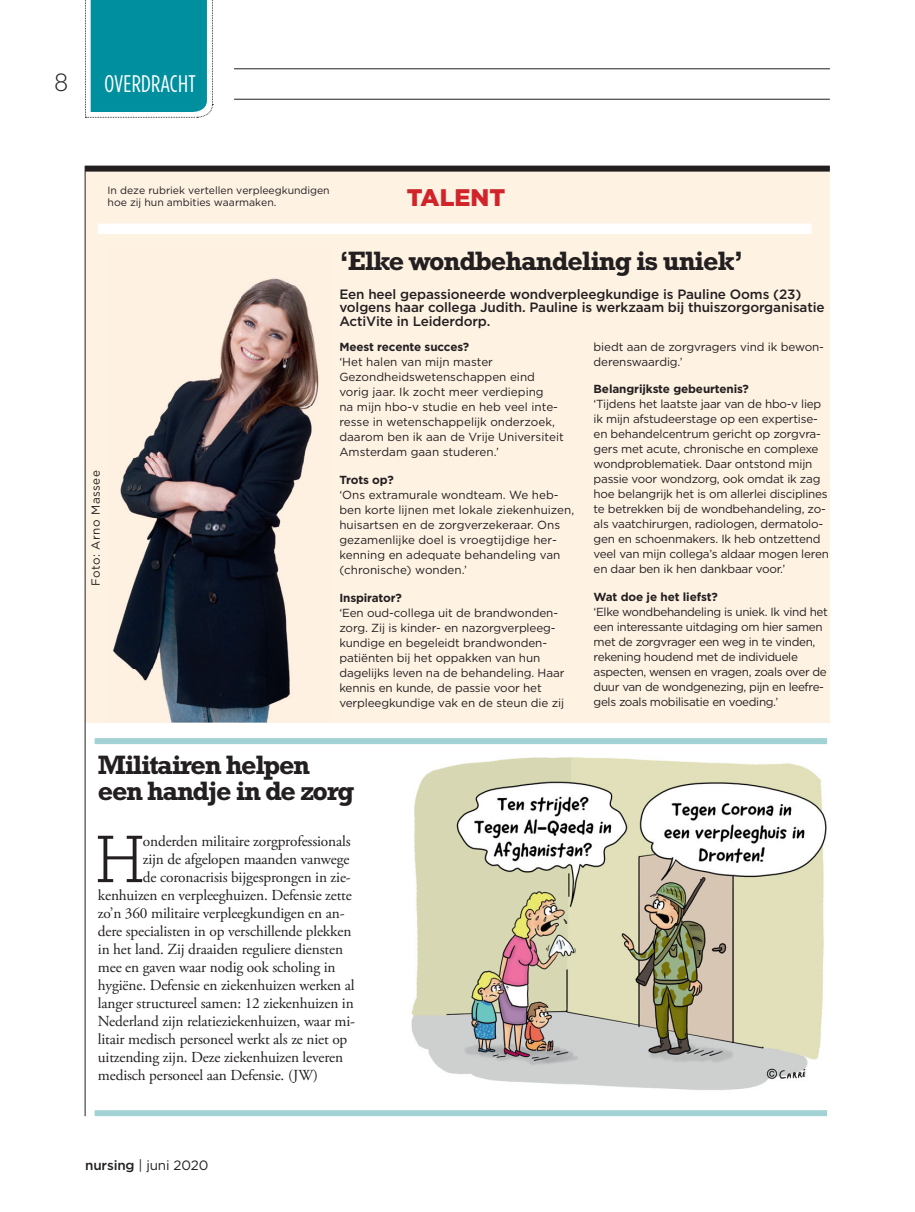
<style>
.page{position:relative;width:915px;height:1212px;background:#fff}
.page>*{position:absolute;margin:0;border:0;box-sizing:border-box;transform-origin:0 0}
.t1{font:300 68.25px "Rockwell Std";color:#231f20}
.t2{font:700 27px/25.5px "Rockwell Std";letter-spacing:-.05em;color:#231f20}
.t3{font:300 25.5px "Rockwell Std";color:#231f20}
.t4{font:24px "Gotham Condensed";letter-spacing:.01em;color:#fff}
.t5{font:900 24px "Gotham";color:#d1232a}
.t6{font:15.3px "Adobe Garamond Pro";letter-spacing:-.01em;color:#231f20}
.t7{font:500 13.5px/13.5px "Gotham";letter-spacing:-.01em;color:#231f20}
.t8{font:13.5px "Gotham";letter-spacing:-.01em;color:#231f20}
.t9{font:11.7px/15px "Gotham";letter-spacing:-.02em;color:#231f20}
.t10{font:11.7px/15px "Gotham";color:#231f20}
.t11{font:11.7px "Gotham";letter-spacing:.04em;color:#231f20}
.t12{font:10.5px/11.6px "Gotham";letter-spacing:-.005em;color:#231f20}
.s1{font-weight:700}
.s2{font-weight:500}
</style>
<div class="page">
<svg style="left:85px;top:0;width:128px;height:118px;background:#219ca9"></svg>
<hr style="left:234px;top:99px;width:595px;height:1px;background:#231f20">
<hr style="left:234px;top:68px;width:595px;height:1px;background:#231f20">
<img style="left:411px;top:757px;width:415px;height:333px">
<div style="left:95px;top:738px;width:731px;height:6px;background:#a2d2d4"></div>
<div style="left:95px;top:1110px;width:731px;height:6px;background:#a2d2d4"></div>
<div style="left:85px;top:170px;width:744px;height:553px;background:#fef2e3"></div>
<hr style="left:85px;top:166px;width:1px;height:950px;background:#231f20">
<div style="left:85px;top:166px;width:744px;height:6px;background:#231f20"></div>
<div style="left:98px;top:224px;width:713px;height:10px;background:#fff"></div>
<img style="left:113px;top:278px;width:206px;height:445px">
<p class="t3" style="left:54px;top:74px;width:15px">8</p>
<p class="t4" style="left:104px;top:75px;width:93px">OVERDRACHT</p>
<p class="t12" style="left:108px;top:185px;width:223px">In deze rubriek vertellen verpleegkundigen hoe zij hun ambities waarmaken.</p>
<p class="t5" style="left:407px;top:188px;width:100px">TALENT</p>
<p class="t11" style="left:91px;top:586px;width:118px;rotate:-90deg">Foto: Arno Massee</p>
<p class="t2" style="left:339px;top:251px;width:405px">‘Elke wondbehandeling is uniek’</p>
<p class="t7" style="left:339px;top:288px;width:486px">Een heel gepassioneerde wondverpleegkundige is Pauline Ooms (23) volgens haar collega Judith. Pauline is werkzaam bij thuiszorgorganisatie<br>ActiVite in Leiderdorp.</p>
<p class="t10" style="left:339px;top:341px;width:226px"><span class="s1">Meest recente succes?<br></span>‘Het halen van mijn master<br>Gezondheids we ten schappen eind vorig jaar. Ik zocht meer verdieping<br>na mijn hbo-v studie en heb veel inte&shy;resse in wetenschappelijk onderzoek, daarom ben ik aan de Vrije Universiteit<br>Amsterdam gaan studeren.’</p>
<p class="t10" style="left:339px;top:473px;width:236px"><span class="s1">Trots op?<br></span>‘Ons extramurale wondteam. We heb&shy;ben korte lijnen met lokale ziekenhuizen, huisartsen en de zorgverzekeraar. Ons gezamenlijke doel is vroegtijdige her&shy;kenning en adequate behandeling van (chronische) wonden.’</p>
<p class="t9" style="left:339px;top:591px;width:226px"><span class="s1">Inspirator?<br></span>‘Een oud-collega uit de brandwonden&shy;zorg. Zij is kinder- en nazorgverpleeg&shy;kundige en begeleidt brandwonden&shy;patiënten bij het oppakken van hun dagelijks leven na de behandeling. Haar kennis en kunde, de passie voor het verpleegkundige vak en de steun die zij</p>
<p class="t9" style="left:593px;top:340px;width:232px">biedt aan de zorgvragers vind ik bewon&shy;derenswaardig.’</p>
<p class="t9" style="left:593px;top:382px;width:237px"><span class="s1">Belangrijkste gebeurtenis?<br></span>‘Tijdens het laatste jaar van de hbo-v liep ik mijn afstudeerstage op een expertise&shy;en behandelcentrum gericht op zorgvra&shy;gers met acute, chronische en complexe wondproblematiek. Daar ontstond mijn passie voor wondzorg, ook omdat ik zag hoe belangrijk het is om allerlei disciplines te betrekken bij de wondbehandeling, zo&shy;als vaatchirurgen, radiologen, dermatolo&shy;gen en schoenmakers. Ik heb ontzettend veel van mijn collega’s aldaar mogen leren en daar ben ik hen dankbaar voor.’</p>
<p class="t9" style="left:593px;top:590px;width:236px"><span class="s1">Wat doe je het liefst?<br></span>‘Elke wondbehandeling is uniek. Ik vind het een interessante uitdaging om hier samen met de zorgvrager een weg in te vinden, rekening houdend met de individuele aspecten, wensen en vragen, zoals over de duur van de wondgenezing, pijn en leefre&shy;gels zoals mobilisatie en voeding.’</p>
<p class="t2" style="left:98px;top:755px;width:258px">Militairen helpen een handje in de zorg</p>
<p class="t1" style="left:96px;top:835px;width:49px">H</p>
<p class="t6" style="left:143px;top:835px;width:209px">onderden militaire zorgprofessionals</p>
<p class="t6" style="left:143px;top:853px;width:208px">zijn de afgelopen maanden vanwege</p>
<p class="t6" style="left:143px;top:871px;width:209px">de coronacrisis bijgesprongen in zie-</p>
<p class="t6" style="left:98px;top:889px;width:255px">kenhuizen en verpleeghuizen. Defensie zette</p>
<p class="t6" style="left:98px;top:907px;width:248px">zo’n 360 militaire verpleegkundigen en an-</p>
<p class="t6" style="left:98px;top:925px;width:255px">dere specialisten in op verschillende plekken</p>
<p class="t6" style="left:98px;top:943px;width:246px">in het land. Zij draaiden reguliere diensten</p>
<p class="t6" style="left:98px;top:961px;width:239px">mee en gaven waar nodig ook scholing in</p>
<p class="t6" style="left:98px;top:979px;width:258px">hygiëne. Defensie en ziekenhuizen werken al</p>
<p class="t6" style="left:98px;top:997px;width:257px">langer structureel samen: 12 ziekenhuizen in</p>
<p class="t6" style="left:98px;top:1015px;width:259px">Nederland zijn relatieziekenhuizen, waar mi-</p>
<p class="t6" style="left:98px;top:1033px;width:251px">litair medisch personeel werkt als ze niet op</p>
<p class="t6" style="left:98px;top:1051px;width:247px">uitzending zijn. Deze ziekenhuizen leveren</p>
<p class="t6" style="left:98px;top:1069px;width:221px">medisch personeel aan Defensie. (JW)</p>
<p class="t8" style="left:85px;top:1160px;width:125px"><span class="s2">nursing</span> | juni 2020</p>
</div>
